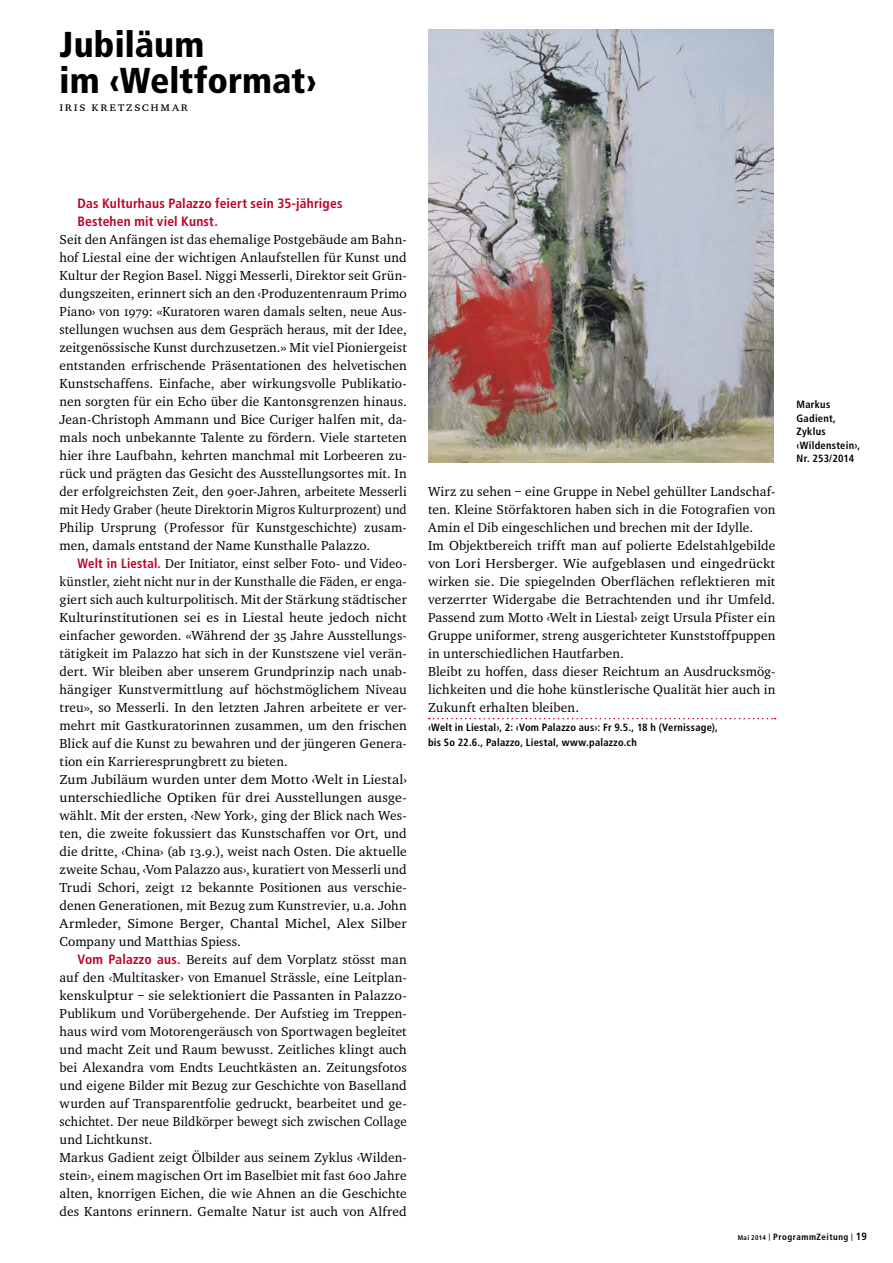
<style>
.page{position:relative;width:893px;height:1263px;background:#fff}
.page>*{position:absolute;margin:0;border:0;box-sizing:border-box;transform-origin:0 0}
.t1{font:900 condensed 36px/36px "Frutiger";color:#000}
.t2{font:13.5px/18px "Charter EF";letter-spacing:.01em;color:#000}
.t3{font:13.5px/18px "Charter EF";letter-spacing:.01em;color:#000;scale:.95 1}
.t4{font:700 condensed 13.5px/18px "Frutiger LT Com";letter-spacing:.015em;color:#be0027}
.t5{font:13.5px "Charter EF Regular SC";letter-spacing:.11em;color:#000}
.t6{font:700 condensed 10.5px/13.5px "Frutiger LT Com";letter-spacing:.02em;color:#000}
.t7{font:700 condensed 9px "Frutiger LT Com";letter-spacing:.055em;color:#000}
.s1{font-family:"Charter EF Regular SC"}
.s2{font-family:"Frutiger LT Com";font-weight:700;font-stretch:condensed;color:#be0027}
.s3{font-size:6.75px}
.s4{font-size:10.5px}
</style>
<div class="page">
<svg style="left:429px;top:718px;width:347px;height:1px"></svg>
<img style="left:428px;top:30px;width:346px;height:432px">
<h1 class="t1" style="left:60px;top:26px;width:259px">Jubiläum<br>im ‹Weltformat›</h1>
<p class="t5" style="left:60px;top:98px;width:130px">iris kretzschmar</p>
<p class="t4" style="left:78px;top:194px;width:266px">Das Kulturhaus Palazzo feiert sein 35-jähriges<br>Bestehen mit viel Kunst.</p>
<p class="t2" style="left:60px;top:230px;width:349px;text-align:justify">Seit den Anfängen ist das ehemalige Postgebäude am Bahn&shy;hof Liestal eine der wichtigen Anlaufstellen für Kunst und Kultur der Region Basel. Niggi Messerli, Direktor seit Grün&shy;dungszeiten, erinnert sich an den ‹Produzentenraum Primo Piano› von <span class="s1">1979</span>: «Kuratoren waren damals selten, neue Aus&shy;stellungen wuchsen aus dem Gespräch heraus, mit der Idee, zeitgenössische Kunst durchzusetzen.» Mit viel Pioniergeist entstanden erfrischende Präsentationen des helvetischen Kunstschaffens. Einfache, aber wirkungsvolle Publikatio&shy;nen sorgten für ein Echo über die Kantonsgrenzen hinaus.<br>Jean-Christoph Ammann und Bice Curiger halfen mit, da&shy;mals noch unbekannte Talente zu fördern. Viele starteten hier ihre Laufbahn, kehrten manchmal mit Lorbeeren zu&shy;rück und prägten das Gesicht des Ausstellungsortes mit. In der erfolgreichsten Zeit, den <span class="s1">90</span>er-Jahren, arbeitete Messerli mit Hedy Graber (heute Direktorin Migros Kulturprozent) und Philip Ursprung (Professor für Kunstgeschichte) zusam&shy;men, damals entstand der Name Kunsthalle Palazzo.</p>
<p class="t3" style="left:60px;top:554px;width:367px;text-indent:18px"><span class="s2">Welt in Liestal.</span> Der Initiator, einst selber Foto- und Video&shy;künstler, zieht nicht nur in der Kunsthalle die Fäden, er enga&shy;giert sich auch kulturpolitisch. Mit der Stärkung städtischer Kulturinstitutionen sei es in Liestal heute jedoch nicht einfacher geworden. «Während der <span class="s1">35</span> Jahre Ausstellungs&shy;tätigkeit im Palazzo hat sich in der Kunstszene viel verän&shy;dert. Wir bleiben aber unserem Grundprinzip nach unab&shy;hängiger Kunstvermittlung auf höchstmöglichem Niveau treu», so Messerli. In den letzten Jahren arbeitete er ver&shy;mehrt mit Gastkuratorinnen zusammen, um den frischen Blick auf die Kunst zu bewahren und der jüngeren Genera&shy;tion ein Karrieresprungbrett zu bieten.<br>Zum Jubiläum wurden unter dem Motto ‹Welt in Liestal› unterschiedliche Optiken für drei Ausstellungen ausge&shy;wählt. Mit der ersten, ‹New York›, ging der Blick nach Wes&shy;ten, die zweite fokussiert das Kunstschaffen vor Ort, und die dritte, ‹China› (ab <span class="s1">13.9</span>.), weist nach Osten. Die aktuelle zweite Schau, ‹Vom Palazzo aus›, kuratiert von Messerli und Trudi Schori, zeigt <span class="s1">12</span> bekannte Positionen aus verschie&shy;denen Generationen, mit Bezug zum Kunstrevier, u.a. John Armleder, Simone Berger, Chantal Michel, Alex Silber Company und Matthias Spiess.</p>
<p class="t2" style="left:60px;top:950px;width:349px;text-indent:18px"><span class="s2">Vom Palazzo aus.</span> Bereits auf dem Vorplatz stösst man auf den ‹Multitasker› von Emanuel Strässle, eine Leitplan&shy;kenskulptur – sie selektioniert die Passanten in Palazzo-Publikum und Vorübergehende. Der Aufstieg im Treppen&shy;haus wird vom Motorengeräusch von Sportwagen begleitet und macht Zeit und Raum bewusst. Zeitliches klingt auch bei Alexandra vom Endts Leuchtkästen an. Zeitungsfotos und eigene Bilder mit Bezug zur Geschichte von Baselland wurden auf Transparentfolie gedruckt, bearbeitet und ge&shy;schichtet. Der neue Bildkörper bewegt sich zwischen Collage und Lichtkunst.<br>Markus Gadient zeigt Ölbilder aus seinem Zyklus ‹Wilden&shy;stein›, einem magischen Ort im Baselbiet mit fast <span class="s1">600</span> Jahre alten, knorrigen Eichen, die wie Ahnen an die Geschichte des Kantons erinnern. Gemalte Natur ist auch von Alfred</p>
<p class="t2" style="left:428px;top:482px;width:349px">Wirz zu sehen – eine Gruppe in Nebel gehüllter Landschaf&shy;ten. Kleine Störfaktoren haben sich in die Fotografien von Amin el Dib eingeschlichen und brechen mit der Idylle.<br>Im Objektbereich trifft man auf polierte Edelstahlgebilde von Lori Hersberger. Wie aufgeblasen und eingedrückt wirken sie. Die spiegelnden Oberflächen reflektieren mit verzerrter Widergabe die Betrachtenden und ihr Umfeld.<br>Passend zum Motto ‹Welt in Liestal› zeigt Ursula Pfister ein Gruppe uniformer, streng ausgerichteter Kunststoffpuppen in unterschiedlichen Hautfarben.<br>Bleibt zu hoffen, dass dieser Reichtum an Ausdrucksmög&shy;lichkeiten und die hohe künstlerische Qualität hier auch in Zukunft erhalten bleiben.</p>
<p class="t6" style="left:428px;top:720px;width:291px;line-height:15px">‹Welt in Liestal›, 2: ‹Vom Palazzo aus›: Fr 9.5., 18 h (Vernissage), bis So 22.6., Palazzo, Liestal, www.palazzo.ch</p>
<p class="t6" style="left:797px;top:398px;width:65px">Markus<br>Gadient,<br>Zyklus ‹Wildenstein›,<br>Nr. 253/2014</p>
<p class="t7" style="left:738px;top:1231px;width:131px"><span class="s3">Mai 2014</span> <sup>|</sup> ProgrammZeitung <sup>|</sup> <span class="s4">19</span></p>
</div>
